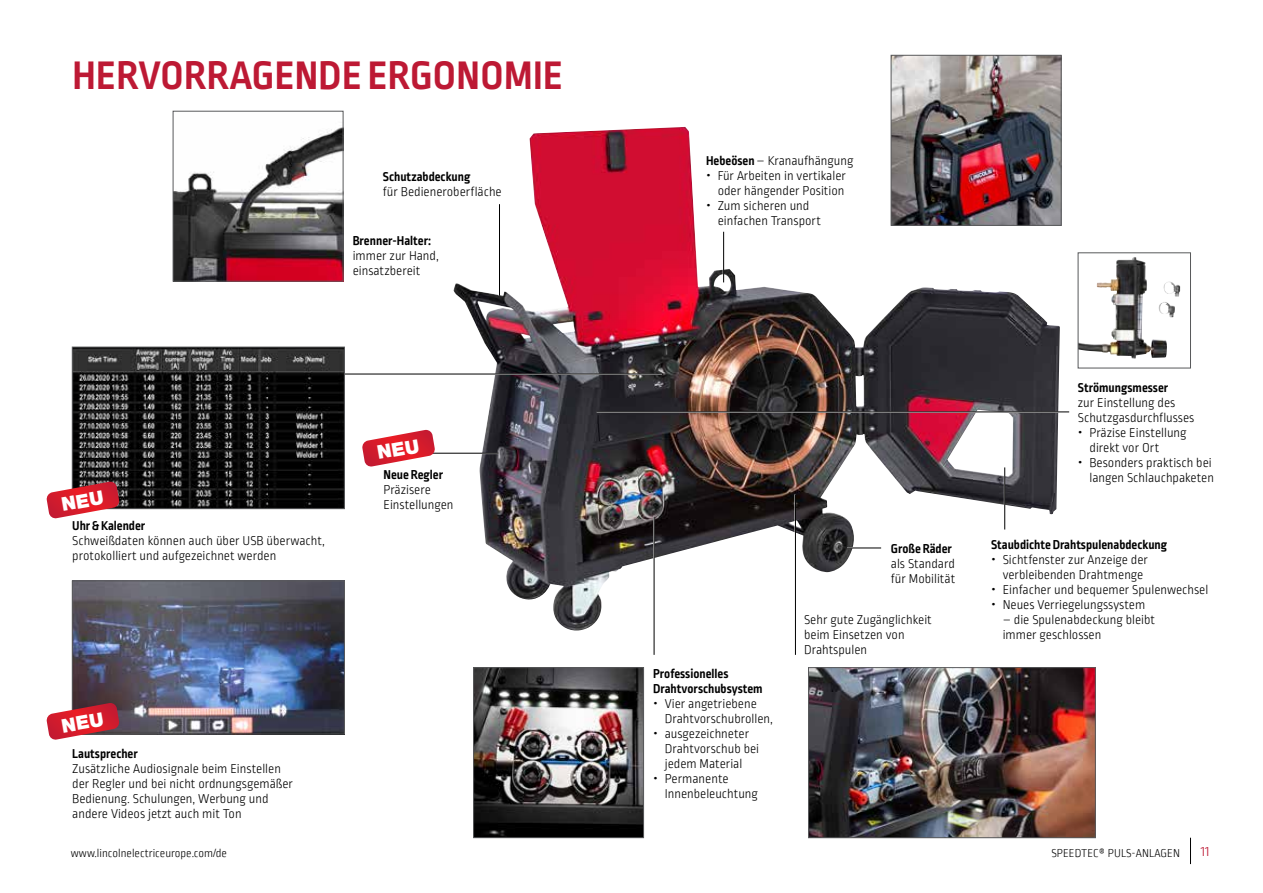
<style>
.page{position:relative;width:1263px;height:893px;background:#fff}
.page>*{position:absolute;margin:0;border:0;box-sizing:border-box;transform-origin:0 0}
.t1{font:700 42px "Ropa Sans Pro";letter-spacing:.01em;color:#bd1934}
.t2{font:300 15px "Ropa Sans PTT";color:#bd1934}
.t3{font:300 13.5px/15px "Ropa Sans Pro";color:#000}
.t4{font:700 13.5px/15px "Ropa Sans Pro";color:#000}
.t5{font:300 12px "Ropa Sans PTT";color:#000}
.s1{font-weight:700}
</style>
<div class="page">
<img style="left:453px;top:127px;width:607px;height:504px">
<hr style="left:1004px;top:467px;width:1px;height:62px;background:#000">
<hr style="left:597px;top:412px;width:472px;height:1px;background:#000">
<hr style="left:794px;top:494px;width:2px;height:161px;background:#fff">
<hr style="left:795px;top:494px;width:1px;height:161px;background:#000">
<hr style="left:723px;top:232px;width:1px;height:50px;background:#000">
<hr style="left:499px;top:204px;width:1px;height:92px;background:#000">
<hr style="left:653px;top:517px;width:1px;height:138px;background:#fff">
<hr style="left:654px;top:517px;width:1px;height:138px;background:#000">
<hr style="left:384px;top:453px;width:115px;height:1px;background:#000">
<hr style="left:847px;top:547px;width:34px;height:1px;background:#fff">
<hr style="left:847px;top:548px;width:34px;height:1px;background:#000">
<hr style="left:285px;top:374px;width:377px;height:1px;background:#000">
<img style="left:810px;top:669px;width:283px;height:167px">
<div style="left:808px;top:667px;width:287px;height:171px;border:1px solid #58595b"></div>
<img style="left:893px;top:57px;width:166px;height:167px">
<div style="left:891px;top:55px;width:170px;height:171px;border:1px solid #58595b"></div>
<img style="left:1080px;top:257px;width:87px;height:101px">
<img style="left:475px;top:670px;width:167px;height:166px">
<div style="left:473px;top:668px;width:171px;height:170px;border:1px solid #58595b"></div>
<img style="left:74px;top:583px;width:269px;height:149px">
<div style="left:72px;top:581px;width:273px;height:153px;border:1px solid #58595b"></div>
<img style="left:74px;top:349px;width:269px;height:158px">
<div style="left:72px;top:347px;width:273px;height:162px;border:1px solid #58595b"></div>
<img style="left:175px;top:127px;width:166px;height:152px">
<div style="left:173px;top:111px;width:170px;height:170px;border:1px solid #58595b"></div>
<svg style="left:1190px;top:838px;width:1px;height:26px"></svg>
<svg style="left:46px;top:482px;width:74px;height:37px"></svg>
<svg style="left:362px;top:430px;width:73px;height:37px"></svg>
<svg style="left:46px;top:703px;width:74px;height:37px"></svg>
<h1 class="t1" style="left:72px;top:51px;width:492px">HERVORRAGENDE ERGONOMIE</h1>
<p class="t4" style="left:383px;top:170px;width:89px">Schutzabdeckung</p>
<p class="t3" style="left:383px;top:185px;width:120px">für Bedieneroberfläche</p>
<p class="t4" style="left:353px;top:233px;width:80px">Brenner-Halter:</p>
<p class="t3" style="left:353px;top:248px;width:88px">immer zur Hand, einsatzbereit</p>
<p class="t4" style="left:72px;top:518px;width:75px">Uhr &amp; Kalender</p>
<p class="t3" style="left:72px;top:534px;width:254px">Schweißdaten können auch über USB überwacht, protokolliert und aufgezeichnet werden</p>
<p class="t4" style="left:384px;top:468px;width:61px">Neue Regler</p>
<p class="t3" style="left:384px;top:483px;width:71px">Präzisere<br>Einstellungen</p>
<p class="t4" style="left:72px;top:746px;width:67px">Lautsprecher</p>
<p class="t3" style="left:72px;top:761px;width:222px">Zusätzliche Audiosignale beim Einstellen der Regler und bei nicht ordnungsgemäßer Bedienung. Schulungen, Werbung und andere Videos jetzt auch mit Ton</p>
<p class="t3" style="left:718px;top:154px;width:137px;text-indent:-12px"><span class="s1">Hebeösen</span>– Kranaufhängung<br>Für Arbeiten in vertikaler oder hängender Position<br>Zum sicheren und einfachen Transport</p>
<p class="t4" style="left:653px;top:667px;width:111px">Professionelles<br>Drahtvorschubsystem</p>
<p class="t3" style="left:665px;top:697px;width:110px">Vier angetriebene<br>Drahtvorschubrollen, ausgezeichneter<br>Drahtvorschub bei jedem Material<br>Permanente<br>Innenbeleuchtung</p>
<p class="t4" style="left:891px;top:542px;width:63px">Große Räder</p>
<p class="t3" style="left:891px;top:557px;width:66px">als Standard für Mobilität</p>
<p class="t3" style="left:804px;top:613px;width:129px">Sehr gute Zugänglichkeit beim Einsetzen von<br>Drahtspulen</p>
<p class="t4" style="left:1078px;top:381px;width:92px">Strömungsmesser</p>
<p class="t3" style="left:1078px;top:396px;width:99px">zur Einstellung des</p>
<p class="t3" style="left:1078px;top:411px;width:118px">Schutzgasdurchflusses</p>
<p class="t3" style="left:1089px;top:426px;width:99px">Präzise Einstellung</p>
<p class="t3" style="left:1089px;top:441px;width:71px">direkt vor Ort</p>
<p class="t3" style="left:1089px;top:456px;width:124px">Besonders praktisch bei</p>
<p class="t3" style="left:1089px;top:471px;width:126px">langen Schlauchpaketen</p>
<p class="t4" style="left:991px;top:538px;width:178px">Staubdichte Drahtspulenabdeckung</p>
<p class="t3" style="left:1003px;top:553px;width:207px">Sichtfenster zur Anzeige der verbleibenden Drahtmenge<br>Einfacher und bequemer Spulenwechsel<br>Neues Verriegelungssystem</p>
<p class="t3" style="left:1003px;top:613px;width:154px">– die Spulenabdeckung bleibt immer geschlossen</p>
<p class="t5" style="left:71px;top:847px;width:157px">www.lincolnelectriceurope.com/de</p>
<p class="t5" style="left:1051px;top:847px;width:130px">SPEEDTEC® PULS-ANLAGEN</p>
<p class="t2" style="left:1201px;top:843px;width:10px">11</p>
</div>
